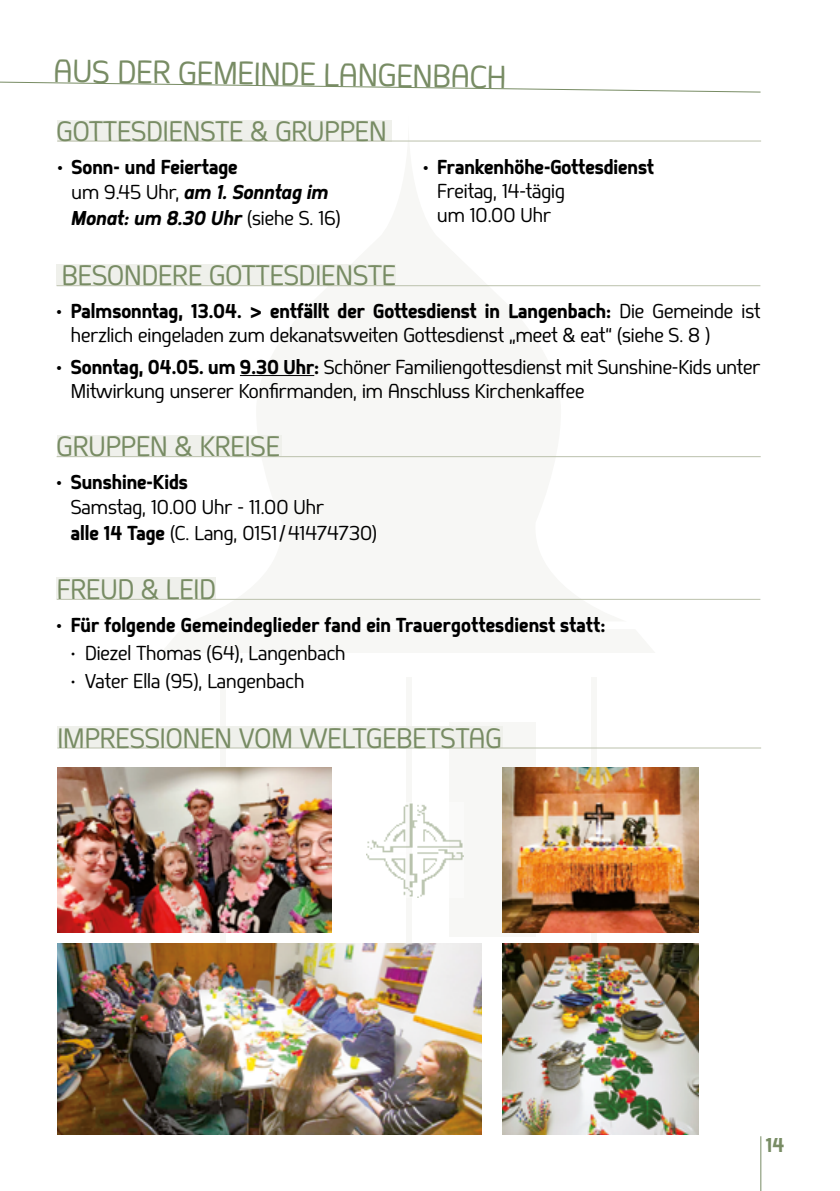
<style>
.page{position:relative;width:840px;height:1191px;background:#fff}
.page>*{position:absolute;margin:0;border:0;box-sizing:border-box;transform-origin:0 0}
.t1{font:32px "Springsteel";color:#788c64}
.Grundtext_fett{font:28px "Springsteel";color:#788c64}
.Grundtext__10_pt{font:20px/24px "Springsteel";color:#000}
.Text_10_pt{font:20px "Springsteel";color:#000}
.Grundtext__10_pt-2{font:800 20px "Springsteel";letter-spacing:.005em;color:#000}
.Text_10_pt-2{font:800 20px "Springsteel";color:#000}
.Text_10_pt-3{font:italic 800 20px/25.6px "Springsteel";color:#000}
.t2{font:800 20px "Springsteel";color:#788c64}
.s1{font-weight:400;font-style:normal}
.s2{font-weight:800}
</style>
<div class="page">
<svg style="left:190px;top:141px;width:436px;height:458px"></svg>
<div style="left:449px;top:722px;width:86px;height:214px;background:#f7f7f5"></div>
<div style="left:220px;top:677px;width:5px;height:456px;background:#f7f7f5"></div>
<div style="left:406px;top:677px;width:5px;height:456px;background:#f7f7f5"></div>
<div style="left:591px;top:677px;width:5px;height:456px;background:#f7f7f5"></div>
<hr style="left:760px;top:1136px;width:1px;height:55px;background:#788c64">
<svg style="left:0;top:81px;width:760px;height:12px"></svg>
<div style="left:57px;top:120px;width:335px;height:21px;background:#eff0eb"></div>
<hr style="left:57px;top:140px;width:703px;height:1px;background:#bbc1ac">
<div style="left:57px;top:577px;width:159px;height:22px;background:#eff0eb"></div>
<hr style="left:57px;top:599px;width:703px;height:1px;background:#bbc1ac">
<div style="left:57px;top:435px;width:224px;height:22px;background:#eff0eb"></div>
<hr style="left:57px;top:456px;width:703px;height:1px;background:#bbc1ac">
<hr style="left:240px;top:375px;width:74px;height:1px;background:#000">
<div style="left:57px;top:264px;width:339px;height:22px;background:#eff0eb"></div>
<hr style="left:57px;top:285px;width:703px;height:1px;background:#bbc1ac">
<div style="left:57px;top:726px;width:445px;height:21px;background:#eff0eb"></div>
<hr style="left:57px;top:747px;width:703px;height:1px;background:#bbc1ac">
<img style="left:366px;top:803px;width:97px;height:94px">
<img style="left:502px;top:943px;width:196px;height:191px">
<img style="left:58px;top:767px;width:273px;height:165px">
<img style="left:502px;top:767px;width:196px;height:165px">
<img style="left:58px;top:943px;width:423px;height:191px">
<p class="t1" style="left:54px;top:51px;width:454px;rotate:1deg">AUS DER GEMEINDE LANGENBACH</p>
<p class="Grundtext_fett" style="left:57px;top:114px;width:331px">GOTTESDIENSTE &amp; GRUPPEN</p>
<p class="Text_10_pt-2" style="left:57px;top:154px;width:182px">• Sonn- und Feiertage</p>
<p class="Text_10_pt-3" style="left:71px;top:179px;width:270px"><span class="s1">um 9.45 Uhr,</span> am 1. Sonntag im<br>Monat: um 8.30 Uhr <span class="s1">(siehe S. 16)</span></p>
<p class="Grundtext_fett" style="left:62px;top:259px;width:335px">BESONDERE GOTTESDIENSTE</p>
<p class="Text_10_pt-2" style="left:423px;top:154px;width:232px">• Frankenhöhe-Gottesdienst</p>
<p class="Text_10_pt" style="left:437px;top:179px;width:129px">Freitag, 14-tägig</p>
<p class="Text_10_pt" style="left:437px;top:203px;width:115px">um 10.00 Uhr</p>
<p class="Grundtext__10_pt" style="left:71px;top:299px;width:690px;text-indent:-14px"><span class="s2">• Palmsonntag, 13.04. &gt; entfällt der Gottesdienst in Langenbach:</span> Die Gemeinde ist herzlich eingeladen zum dekanatsweiten Gottesdienst „meet &amp; eat“ (siehe S. 8 )</p>
<p class="Grundtext__10_pt" style="left:71px;top:355px;width:690px;text-indent:-14px"><span class="s2">• Sonntag, 04.05. um 9.30 Uhr:</span> Schöner Familiengottesdienst mit Sunshine-Kids unter<br>Mitwirkung unserer Konfirmanden, im Anschluss Kirchenkaffee</p>
<p class="Grundtext_fett" style="left:57px;top:430px;width:225px">GRUPPEN &amp; KREISE</p>
<p class="Text_10_pt-2" style="left:57px;top:469px;width:133px">• Sunshine-Kids</p>
<p class="Text_10_pt" style="left:71px;top:495px;width:254px">Samstag, 10.00 Uhr - 11.00 Uhr</p>
<p class="Text_10_pt" style="left:71px;top:521px;width:307px"><span class="s2">alle 14 Tage</span> (C. Lang, 0151/41474730)</p>
<p class="Grundtext_fett" style="left:57px;top:572px;width:161px">FREUD &amp; LEID</p>
<p class="Grundtext__10_pt-2" style="left:57px;top:612px;width:550px">• Für folgende Gemeindeglieder fand ein Trauergottesdienst statt:</p>
<p class="Grundtext__10_pt" style="left:71px;top:641px;width:276px">• Diezel Thomas (64), Langenbach</p>
<p class="Grundtext__10_pt" style="left:71px;top:669px;width:235px">• Vater Ella (95), Langenbach</p>
<p class="Grundtext_fett" style="left:57px;top:721px;width:445px">IMPRESSIONEN VOM WELTGEBETSTAG</p>
<p class="t2" style="left:765px;top:1132px;width:20px">14</p>
</div>
